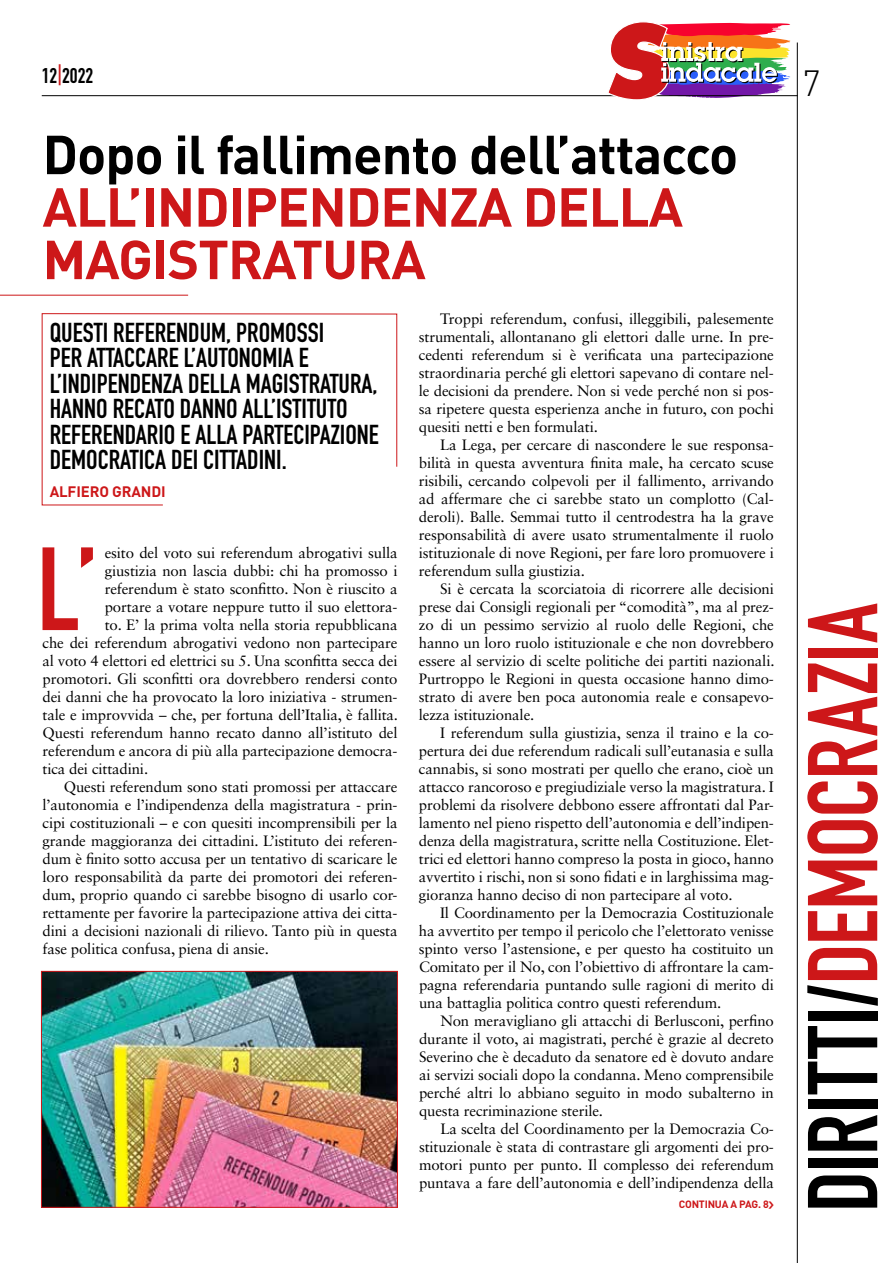
<style>
.page{position:relative;width:893px;height:1263px;background:#fff}
.page>*{position:absolute;margin:0;border:0;box-sizing:border-box;transform-origin:0 0}
.t1{font:116.1px "DIN Engschrift Std";color:#cd1719}
.t2{font:97.35px "DIN Engschrift Std";letter-spacing:-.005em;color:#cd1719}
.t3{font:700 54px/52.5px "DIN";letter-spacing:-.02em;color:#cd1719}
.t4{font:700 54px "DIN";letter-spacing:-.02em;color:#000}
.t5{font:300 36px "DIN";color:#000}
.t6{font:27px/25.5px "DIN Engschrift Std";color:#000}
.t7{font:21px "DIN Engschrift Std";color:#000}
.t8{font:15px/18px "Sabon LT Std";letter-spacing:-.01em;color:#000;text-align:justify}
.t9{font:700 15px "DIN";letter-spacing:-.01em;color:#cd1719}
.t10{font:700 10.5px "DIN";letter-spacing:-.02em;color:#cd1719}
.s1{color:#cd1719}
.s2{color:#000}
</style>
<div class="page">
<hr style="left:42px;top:95px;width:756px;height:1px;background:#000">
<hr style="left:797px;top:43px;width:1px;height:1220px;background:#000">
<svg style="left:606px;top:22px;width:185px;height:78px"></svg>
<hr style="left:0;top:295px;width:188px;height:1px;background:#cd1719">
<svg style="left:41px;top:313px;width:356px;height:193px"></svg>
<img style="left:43px;top:973px;width:353px;height:233px">
<div style="left:41px;top:971px;width:357px;height:237px;border:1px solid #cd1719"></div>
<h3 class="t7" style="left:42px;top:63px;width:53px">12<span class="s1">|</span>2022</h3>
<h3 class="t5" style="left:802px;top:61px;width:20px">7</h3>
<h3 class="t4" style="left:43px;top:119px;width:697px">Dopo il fallimento dell’attacco</h3>
<h3 class="t3" style="left:43px;top:179px;width:642px">ALL’INDIPENDENZA DELLA<br>MAGISTRATURA</h3>
<h3 class="t6" style="left:50px;top:320px;width:331px">QUESTI REFERENDUM, PROMOSSI<br>PER ATTACCARE L’AUTONOMIA E<br>L’INDIPENDENZA DELLA MAGISTRATURA,<br>HANNO RECATO DANNO ALL’ISTITUTO<br>REFERENDARIO E ALLA PARTECIPAZIONE<br>DEMOCRATICA DEI CITTADINI.</h3>
<p class="t9" style="left:50px;top:481px;width:117px">ALFIERO GRANDI</p>
<h1 class="t1" style="left:37px;top:521px;width:62px">L’</h1>
<p class="t8" style="left:105px;top:544px;width:294px">esito del voto sui referendum abrogativi sulla</p>
<p class="t8" style="left:105px;top:562px;width:294px">giustizia non lascia dubbi: chi ha promosso i</p>
<p class="t8" style="left:105px;top:580px;width:294px">referendum è stato sconfitto. Non è riuscito a</p>
<p class="t8" style="left:105px;top:598px;width:294px">portare a votare neppure tutto il suo elettora-</p>
<p class="t8" style="left:105px;top:616px;width:294px">to. E’ la prima volta nella storia repubblicana</p>
<p class="t8" style="left:43px;top:634px;width:357px">che dei referendum abrogativi vedono non partecipare</p>
<p class="t8" style="left:43px;top:652px;width:356px">al voto 4 elettori ed elettrici su 5. Una sconfitta secca dei</p>
<p class="t8" style="left:43px;top:670px;width:357px">promotori. Gli sconfitti ora dovrebbero rendersi conto</p>
<p class="t8" style="left:43px;top:688px;width:357px">dei danni che ha provocato la loro iniziativa - strumen-</p>
<p class="t8" style="left:43px;top:706px;width:357px">tale e improvvida – che, per fortuna dell’Italia, è fallita.</p>
<p class="t8" style="left:43px;top:724px;width:357px">Questi referendum hanno recato danno all’istituto del</p>
<p class="t8" style="left:43px;top:742px;width:357px">referendum e ancora di più alla partecipazione democra-</p>
<p class="t8" style="left:43px;top:760px;width:107px">tica dei cittadini.</p>
<p class="t8" style="left:64px;top:778px;width:335px">Questi referendum sono stati promossi per attaccare</p>
<p class="t8" style="left:43px;top:796px;width:357px">l’autonomia e l’indipendenza della magistratura - prin-</p>
<p class="t8" style="left:43px;top:814px;width:357px">cipi costituzionali – e con quesiti incomprensibili per la</p>
<p class="t8" style="left:43px;top:832px;width:357px">grande maggioranza dei cittadini. L’istituto dei referen-</p>
<p class="t8" style="left:43px;top:850px;width:357px">dum è finito sotto accusa per un tentativo di scaricare le</p>
<p class="t8" style="left:43px;top:868px;width:357px">loro responsabilità da parte dei promotori dei referen-</p>
<p class="t8" style="left:43px;top:886px;width:357px">dum, proprio quando ci sarebbe bisogno di usarlo cor-</p>
<p class="t8" style="left:43px;top:904px;width:357px">rettamente per favorire la partecipazione attiva dei citta-</p>
<p class="t8" style="left:43px;top:922px;width:357px">dini a decisioni nazionali di rilievo. Tanto più in questa</p>
<p class="t8" style="left:43px;top:940px;width:228px">fase politica confusa, piena di ansie.</p>
<p class="t8" style="left:419px;top:310px;width:357px;text-indent:21px">Troppi referendum, confusi, illeggibili, palesemente strumentali, allontanano gli elettori dalle urne. In pre&shy;cedenti referendum si è verificata una partecipazione straordinaria perché gli elettori sapevano di contare nel&shy;le decisioni da prendere. Non si vede perché non si pos&shy;sa ripetere questa esperienza anche in futuro, con pochi quesiti netti e ben formulati.</p>
<p class="t8" style="left:419px;top:436px;width:357px;text-indent:21px">La Lega, per cercare di nascondere le sue responsa&shy;bilità in questa avventura finita male, ha cercato scuse risibili, cercando colpevoli per il fallimento, arrivando ad affermare che ci sarebbe stato un complotto (Cal&shy;deroli). Balle. Semmai tutto il centrodestra ha la grave responsabilità di avere usato strumentalmente il ruolo istituzionale di nove Regioni, per fare loro promuovere i referendum sulla giustizia.</p>
<p class="t8" style="left:419px;top:580px;width:357px;text-indent:21px">Si è cercata la scorciatoia di ricorrere alle decisioni prese dai Consigli regionali per “comodità”, ma al prez&shy;zo di un pessimo servizio al ruolo delle Regioni, che hanno un loro ruolo istituzionale e che non dovrebbero essere al servizio di scelte politiche dei partiti nazionali.<br>Purtroppo le Regioni in questa occasione hanno dimo&shy;strato di avere ben poca autonomia reale e consapevo&shy;lezza istituzionale.</p>
<p class="t8" style="left:419px;top:724px;width:357px;text-indent:21px">I referendum sulla giustizia, senza il traino e la co&shy;pertura dei due referendum radicali sull’eutanasia e sulla cannabis, si sono mostrati per quello che erano, cioè un attacco rancoroso e pregiudiziale verso la magistratura. I problemi da risolvere debbono essere affrontati dal Par&shy;lamento nel pieno rispetto dell’autonomia e dell’indipen&shy;denza della magistratura, scritte nella Costituzione. Elet&shy;trici ed elettori hanno compreso la posta in gioco, hanno avvertito i rischi, non si sono fidati e in larghissima mag&shy;gioranza hanno deciso di non partecipare al voto.</p>
<p class="t8" style="left:419px;top:904px;width:357px;text-indent:21px">Il Coordinamento per la Democrazia Costituzionale ha avvertito per tempo il pericolo che l’elettorato venisse spinto verso l’astensione, e per questo ha costituito un Comitato per il No, con l’obiettivo di affrontare la cam&shy;pagna referendaria puntando sulle ragioni di merito di una battaglia politica contro questi referendum.</p>
<p class="t8" style="left:419px;top:1012px;width:356px;text-indent:21px">Non meravigliano gli attacchi di Berlusconi, perfino durante il voto, ai magistrati, perché è grazie al decreto Severino che è decaduto da senatore ed è dovuto andare ai servizi sociali dopo la condanna. Meno comprensibile perché altri lo abbiano seguito in modo subalterno in questa recriminazione sterile.</p>
<p class="t8" style="left:419px;top:1120px;width:356px;text-indent:21px">La scelta del Coordinamento per la Democrazia Co&shy;stituzionale è stata di contrastare gli argomenti dei pro&shy;motori punto per punto. Il complesso dei referendum puntava a fare dell’autonomia e dell’indipendenza della</p>
<p class="t10" style="left:679px;top:1197px;width:91px">CONTINUA A PAG. 8</p>
<h2 class="t2" style="left:786px;top:1212px;width:610px;rotate:-90deg"><span class="s2">DIRITTI/</span>DEMOCRAZIA</h2>
</div>
